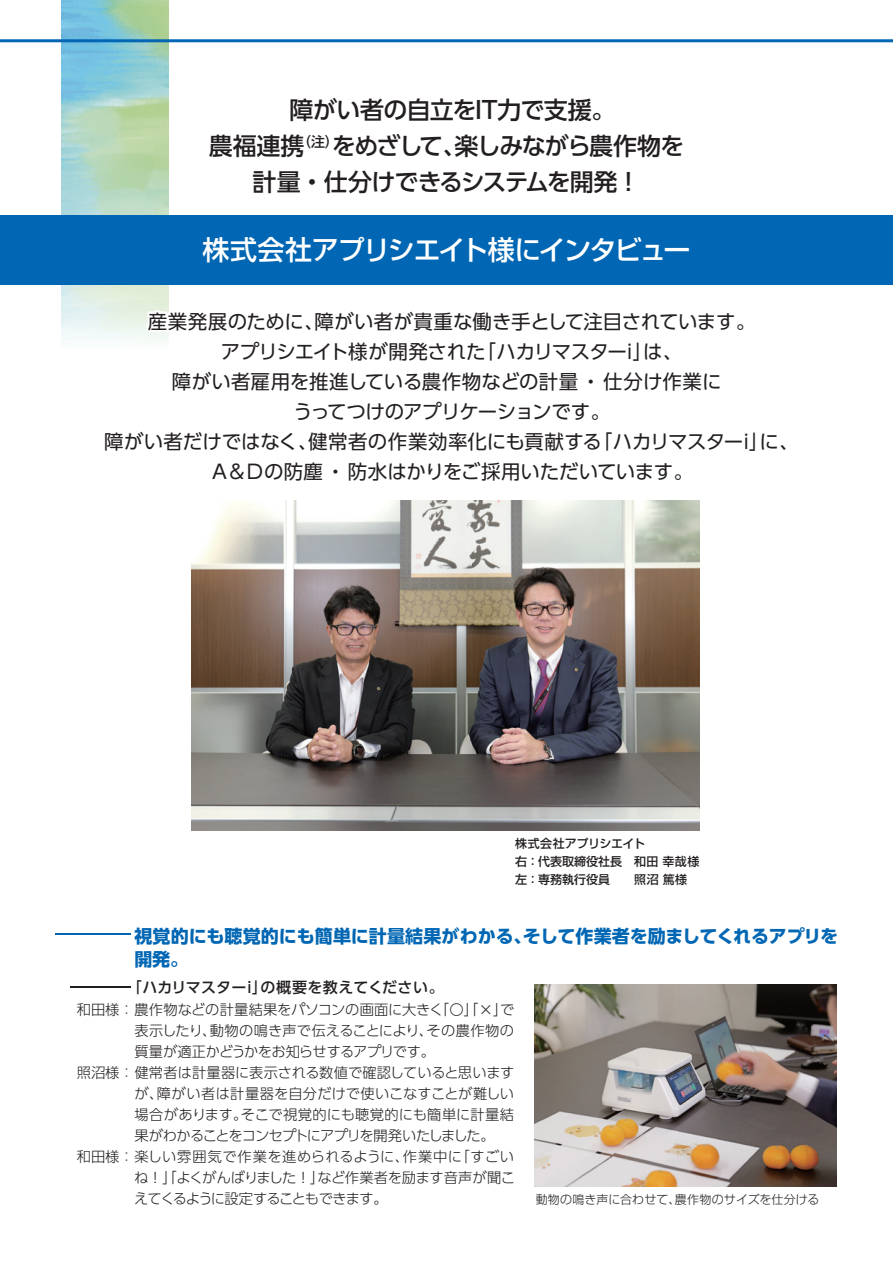
<style>
.page{position:relative;width:893px;height:1263px;background:#fff}
.page>*{position:absolute;margin:0;border:0;box-sizing:border-box;transform-origin:0 0}
.t1{font:500 27px "Shin Go Pro";letter-spacing:-.05em;color:#fff}
.t2{font:500 24px/36px "UD Shin Go Pro";letter-spacing:-.04em;color:#231f20;text-align:center}
.t3{font:19.5px/30px "UD Shin Go Pro";letter-spacing:-.015em;color:#231f20;text-align:center}
.t4{font:700 18px/22.5px "UD Shin Go Pro";color:#0166b3}
.t5{font:500 18px "Shin Go Pro";color:#0166b3;scale:4.2 1}
.t6{font:500 15px "UD Shin Go Pro";letter-spacing:.025em;color:#231f20}
.t7{font:500 15px "Shin Go Pro";color:#231f20;scale:4 1}
.t8{font:300 14.25px "UD Shin Go Pro";letter-spacing:-.015em;color:#231f20}
.t9{font:300 14.25px "UD Shin Go Pro";letter-spacing:.015em;color:#231f20}
.t10{font:300 14.25px "UD Shin Go Pro";letter-spacing:-.06em;color:#231f20}
.t11{font:300 14.25px "UD Shin Go Pro";letter-spacing:.04em;color:#231f20}
.t12{font:300 14.25px "UD Shin Go Pro";letter-spacing:.01em;color:#231f20}
.t13{font:300 14.25px "UD Shin Go Pro";letter-spacing:-.035em;color:#231f20}
.t14{font:500 12px/18px "Shin Go Pro";color:#231f20}
.t15{font:300 12px "Shin Go Pro";letter-spacing:.005em;color:#231f20}
.s1{font-family:"Shin Go Pro"}
.s2{font-family:"Koz Go Pr 6 N";font-weight:400}
</style>
<div class="page">
<img style="left:62px;top:0;width:106px;height:340px">
<hr style="left:0;top:39px;width:893px;height:3px;background:#0166b3">
<div style="left:0;top:216px;width:893px;height:69px;background:#0166b3"></div>
<svg style="left:101px;top:55px;width:691px;height:285px"></svg>
<svg style="left:509px;top:830px;width:191px;height:1px"></svg>
<img style="left:192px;top:500px;width:508px;height:330px">
<img style="left:535px;top:985px;width:302px;height:201px">
<p class="t2" style="left:209px;top:91px;width:477px">障がい者の自立をIT力で支援。<br>農福連携<sup>（注）</sup>をめざして、楽しみながら農作物を計量・仕分けできるシステムを開発！</p>
<h1 class="t1" style="left:203px;top:228px;width:489px">株式会社アプリシエイト様にインタビュー</h1>
<p class="t3" style="left:104px;top:306px;width:696px">産業発展のために、障がい者が貴重な働き手として注目されています。<br>アプリシエイト様が開発された「ハカリマスターi」は、<br>障がい者雇用を推進している農作物などの計量 ・ 仕分け作業に<br>うってつけのアプリケーションです。<br>障がい者だけではなく、健常者の作業効率化にも貢献する「ハカリマスターi」に、<br>Ａ＆Ｄの防塵 ・ 防水はかりをご採用いただいています。</p>
<p class="t14" style="left:515px;top:833px;width:186px">株式会社アプリシエイト<br>右：代表取締役社長　和田 幸哉様左：専務執行役員　　照沼 篤様</p>
<p class="t4" style="left:134px;top:925px;width:705px">視覚的にも聴覚的にも簡単に計量結果がわかる、そして作業者を励ましてくれるアプリを開発。</p>
<p class="t6" style="left:127px;top:975px;width:318px">「ハカリマスターi」の概要を教えてください。</p>
<p class="t8" style="left:77px;top:998px;width:439px"><span class="s1">和田様：</span>農作物などの計量結果をパソコンの画面に大きく「〇」「<span class="s2">×</span>」で</p>
<p class="t12" style="left:134px;top:1019px;width:381px">表示したり、動物の鳴き声で伝えることにより、その農作物の</p>
<p class="t13" style="left:134px;top:1040px;width:302px">質量が適正かどうかをお知らせするアプリです。</p>
<p class="t8" style="left:77px;top:1061px;width:439px"><span class="s1">照沼様：</span>健常者は計量器に表示される数値で確認していると思います</p>
<p class="t9" style="left:134px;top:1082px;width:381px">が、障がい者は計量器を自分だけで使いこなすことが難しい</p>
<p class="t9" style="left:134px;top:1103px;width:381px">場合があります。そこで視覚的にも聴覚的にも簡単に計量結</p>
<p class="t10" style="left:134px;top:1124px;width:362px">果がわかることをコンセプトにアプリを開発いたしました。</p>
<p class="t11" style="left:77px;top:1145px;width:439px"><span class="s1">和田様：</span>楽しい雰囲気で作業を進められるように、作業中に「すごい</p>
<p class="t8" style="left:134px;top:1166px;width:382px">ね ！ 」「よくがんばりました ！ 」など作業者を励ます音声が聞こ</p>
<p class="t10" style="left:134px;top:1187px;width:255px">えてくるように設定することもできます。</p>
<p class="t5" style="left:55px;top:919px;width:19px">―</p>
<p class="t7" style="left:70px;top:975px;width:16px">―</p>
<p class="t15" style="left:536px;top:1189px;width:285px">動物の鳴き声に合わせて、農作物のサイズを仕分ける</p>
</div>
